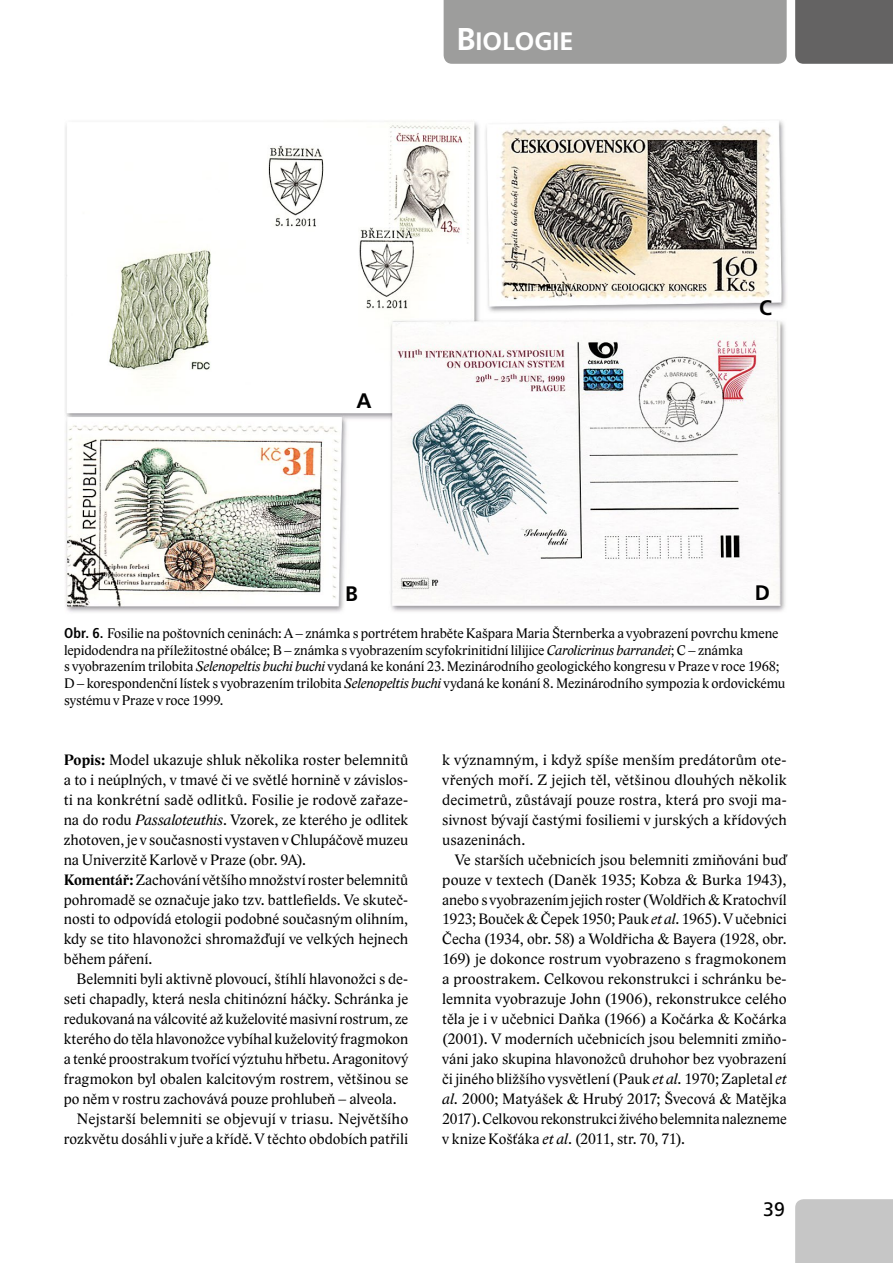
<style>
.page{position:relative;width:893px;height:1263px;background:#fff}
.page>*{position:absolute;margin:0;border:0;box-sizing:border-box;transform-origin:0 0}
.t1{font:25.2px "Frutiger LT Com Bold SC800";color:#fff}
.t2{font:700 21px "Frutiger LT Com";color:#000}
.t3{font:19.5px "Frutiger LT Com";color:#000}
.t4{font:15.45px/20px "Lido STF";letter-spacing:.005em;color:#000;text-align:justify}
.t5{font:14.25px/16.8px "Lido STF";letter-spacing:-.005em;color:#000}
.s1{font-size:31.5px}
.s2{font-family:"Frutiger LT Com";font-weight:700;font-stretch:condensed}
.s3{font-style:italic}
.s4{font-weight:700}
</style>
<div class="page">
<div style="left:795px;top:0;width:98px;height:64px;background:#646363"></div>
<div style="left:795px;top:1199px;width:98px;height:64px;background:#c6c6c6"></div>
<div style="left:444px;top:0;width:343px;height:64px;background:#9d9d9c"></div>
<img style="left:65px;top:120px;width:721px;height:492px">
<h1 class="t1" style="left:456px;top:27px;width:119px"><span class="s1">B</span>IOLOGIE</h1>
<h2 class="t2" style="left:356px;top:388px;width:17px">A</h2>
<h2 class="t2" style="left:759px;top:295px;width:14px">C</h2>
<h2 class="t2" style="left:345px;top:582px;width:14px">B</h2>
<h2 class="t2" style="left:755px;top:580px;width:17px">D</h2>
<p class="t5" style="left:64px;top:625px;width:723px"><span class="s2">Obr. 6.</span> Fosilie na poštovních ceninách: A – známka s portrétem hraběte Kašpara Maria Šternberka a vyobrazení povrchu kmene lepidodendra na příležitostné obálce; B – známka s vyobrazením scyfokrinitidní lilijice <span class="s3">Carolicrinus barrandei</span>; C – známka<br>s vyobrazením trilobita <span class="s3">Selenopeltis buchi buchi</span> vydaná ke konání 23. Mezinárodního geologického kongresu v Praze v roce 1968; D – korespondenční lístek s vyobrazením trilobita <span class="s3">Selenopeltis buchi</span> vydaná ke konání 8. Mezinárodního sympozia k ordovickému systému v Praze v roce 1999.</p>
<p class="t4" style="left:64px;top:750px;width:346px;text-align:left"><span class="s4">Popis:</span> Model ukazuje shluk několika roster belemnitů a to i neúplných, v tmavé či ve světlé hornině v závislos&shy;ti na konkrétní sadě odlitků. Fosilie je rodově zařaze&shy;na do rodu <span class="s3">Passaloteuthis</span>. Vzorek, ze kterého je odlitek zhotoven, je v současnosti vystaven vChlupáčově muzeu na Univerzitě Karlově v Praze (obr. 9A).<br><span class="s4">Komentář:</span> Zachování většího množství roster belemnitů pohromadě se označuje jako tzv. battlefields. Ve skuteč&shy;nosti to odpovídá etologii podobné současným olihním, kdy se tito hlavonožci shromažďují ve velkých hejnech během páření.</p>
<p class="t4" style="left:77px;top:969px;width:333px">Belemniti byli aktivně plovoucí, štíhlí hlavonožci s de-</p>
<p class="t4" style="left:64px;top:989px;width:346px">seti chapadly, která nesla chitinózní háčky. Schránka je</p>
<p class="t4" style="left:64px;top:1009px;width:346px">redukovaná na válcovité až kuželovité masivní rostrum, ze</p>
<p class="t4" style="left:64px;top:1029px;width:346px">kterého do těla hlavonožce vybíhal kuželovitý fragmokon</p>
<p class="t4" style="left:64px;top:1049px;width:346px">a tenké proostrakum tvořící výztuhu hřbetu. Aragonitový</p>
<p class="t4" style="left:64px;top:1069px;width:346px">fragmokon byl obalen kalcitovým rostrem, většinou se</p>
<p class="t4" style="left:64px;top:1089px;width:334px">po něm v rostru zachovává pouze prohlubeň – alveola.</p>
<p class="t4" style="left:77px;top:1109px;width:333px">Nejstarší belemniti se objevují v triasu. Největšího</p>
<p class="t4" style="left:64px;top:1129px;width:346px">rozkvětu dosáhli v juře a křídě. V těchto obdobích patřili</p>
<p class="t4" style="left:442px;top:750px;width:346px">k významným, i když spíše menším predátorům ote&shy;vřených moří. Z jejich těl, většinou dlouhých několik decimetrů, zůstávají pouze rostra, která pro svoji ma&shy;sivnost bývají častými fosiliemi v jurských a křídových usazeninách.</p>
<p class="t4" style="left:442px;top:850px;width:346px;text-indent:13px">Ve starších učebnicích jsou belemniti zmiňováni buď pouze v textech (Daněk 1935; Kobza &amp; Burka 1943), anebo s vyobrazením jejich roster (Woldřich &amp; Kratochvíl 1923; Bouček &amp; Čepek 1950; Pauk <span class="s3">et al.</span> 1965). Vučebnici Čecha (1934, obr. 58) a Woldřicha &amp; Bayera (1928, obr.<br>169) je dokonce rostrum vyobrazeno s fragmokonem a proostrakem. Celkovou rekonstrukci i schránku be&shy;lemnita vyobrazuje John (1906), rekonstrukce celého těla je i v učebnici Daňka (1966) a Kočárka &amp; Kočárka (2001). V moderních učebnicích jsou belemniti zmiňo&shy;váni jako skupina hlavonožců druhohor bez vyobrazení či jiného bližšího vysvětlení (Pauk <span class="s3">et al.</span> 1970; Zapletal <span class="s3">et al.</span> 2000; Matyášek &amp; Hrubý 2017; Švecová &amp; Matějka 2017). Celkovou rekonstrukci živého belemnita nalezneme v knize Košťáka <span class="s3">et al.</span> (2011, str. 70, 71).</p>
<p class="t3" style="left:763px;top:1197px;width:23px">39</p>
</div>
